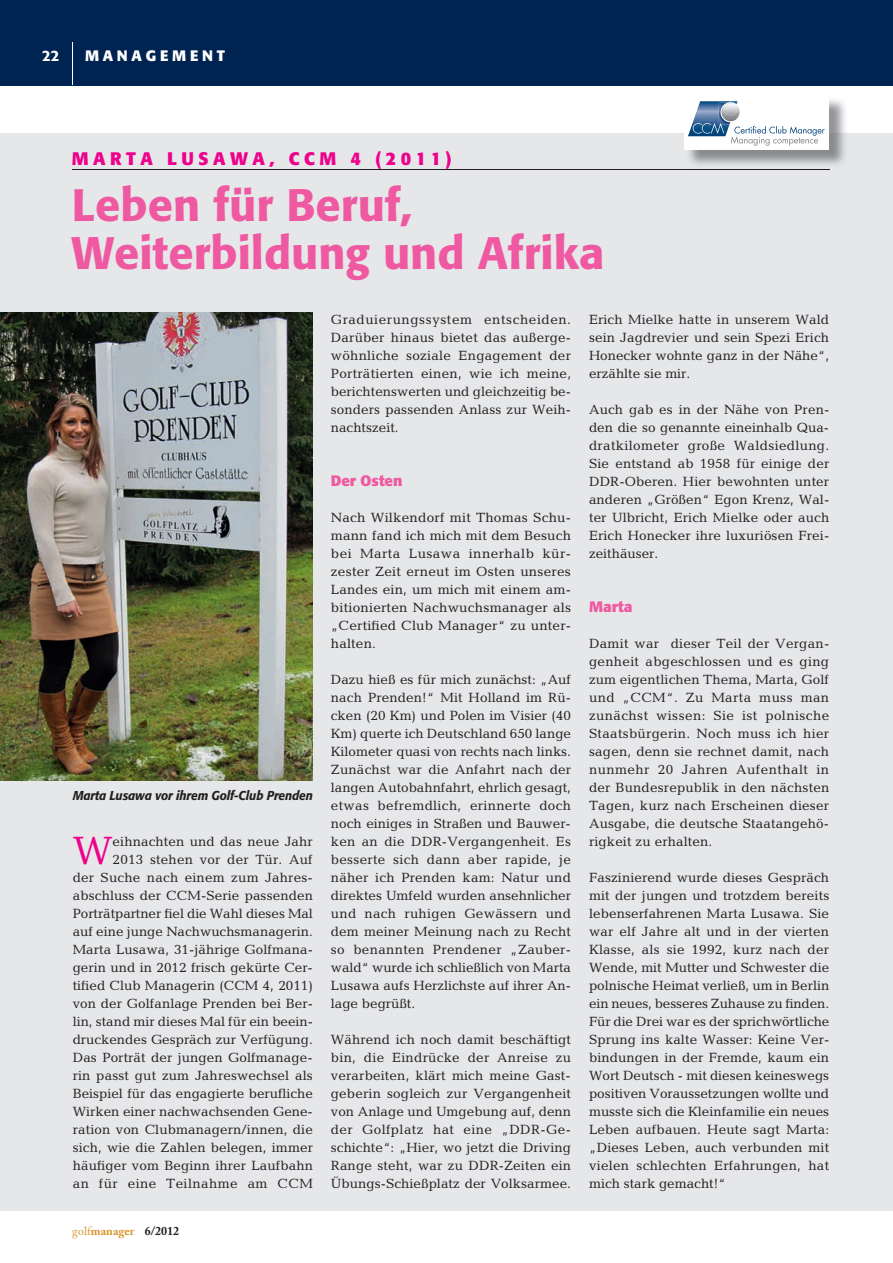
<style>
.page{position:relative;width:893px;height:1263px;background:#fff}
.page>*{position:absolute;margin:0;border:0;box-sizing:border-box;transform-origin:0 0}
.t1{font:500 45px/48px "Formata";color:#ef59a1}
.t2{font:39.9px "Candida";color:#ed028c}
.t3{font:700 18px "Formata";letter-spacing:.25em;color:#ed028c}
.t4{font:700 15px "Formata";color:#ef59a1}
.t5{font:700 15px "Formata";letter-spacing:.25em;color:#fff}
.t6{font:500 15px "Formata";color:#fff}
.t7{font:13.5px/18px "Candida";letter-spacing:.005em;color:#231f20;text-align:justify}
.t8{font:italic 500 12.75px "Formata";letter-spacing:-.01em;color:#231f20;scale:.93 1}
.t9{font:700 12px "Adobe Caslon Pro";color:#d9942f}
.s1{font-weight:400}
.s2{color:#231f20}
</style>
<div class="page">
<div style="left:0;top:0;width:893px;height:85px;background:#002451"></div>
<hr style="left:72px;top:43px;width:1px;height:42px;background:#fff">
<div style="left:0;top:134px;width:893px;height:1077px;background:#e6e7e9"></div>
<img style="left:689px;top:99px;width:158px;height:66px">
<div style="left:684px;top:94px;width:144px;height:56px;background:#fff"></div>
<img style="left:688px;top:101px;width:50px;height:35px">
<img style="left:719px;top:103px;width:18px;height:21px">
<img style="left:721px;top:103px;width:17px;height:19px">
<img style="left:723px;top:104px;width:15px;height:11px">
<div style="left:721px;top:102px;width:19px;height:20px;border:1px solid #fff;border-radius:50%"></div>
<svg style="left:693px;top:123px;width:31px;height:11px"></svg>
<svg style="left:731px;top:126px;width:94px;height:20px"></svg>
<hr style="left:72px;top:169px;width:757px;height:1px;background:#231f20">
<img style="left:0;top:313px;width:312px;height:467px">
<p class="t6" style="left:42px;top:46px;width:19px">22</p>
<p class="t5" style="left:85px;top:46px;width:142px">MANAGEMENT</p>
<h3 class="t3" style="left:72px;top:147px;width:381px">MARTA LUSAWA, CCM 4 (2011)</h3>
<h1 class="t1" style="left:72px;top:181px;width:534px">Leben für Beruf,<br>Weiterbildung und Afrika</h1>
<p class="t8" style="left:73px;top:788px;width:260px">Marta Lusawa vor ihrem Golf-Club Prenden</p>
<p class="t7" style="left:73px;top:832px;width:242px;text-align:right">eihnachten und das neue Jahr<br>2013 stehen vor der Tür. Auf<br>der Suche nach einem zum Jahres&shy;abschluss der CCM-Serie passenden Porträtpartner fiel die Wahl dieses Mal auf eine junge Nachwuchsmanagerin.<br>Marta Lusawa, 31-jährige Golfmana&shy;gerin und in 2012 frisch gekürte Cer&shy;tified Club Managerin (CCM 4, 2011) von der Golfanlage Prenden bei Ber&shy;lin, stand mir dieses Mal für ein beein&shy;druckendes Gespräch zur Verfügung.<br>Das Porträt der jungen Golfmanage&shy;rin passt gut zum Jahreswechsel als Beispiel für das engagierte berufliche Wirken einer nachwachsenden Gene&shy;ration von Clubmanagern/innen, die sich, wie die Zahlen belegen, immer häufiger vom Beginn ihrer Laufbahn an für eine Teilnahme am CCM</p>
<h2 class="t2" style="left:73px;top:828px;width:41px">W</h2>
<p class="t9" style="left:72px;top:1224px;width:109px"><span class="s1">golf</span>manager <span class="s2">6/2012</span></p>
<p class="t7" style="left:331px;top:310px;width:242px">Graduierungssystem entscheiden.<br>Darüber hinaus bietet das außerge&shy;wöhnliche soziale Engagement der Porträtierten einen, wie ich meine, berichtenswerten und gleichzeitig be&shy;sonders passenden Anlass zur Weih&shy;nachtszeit.</p>
<p class="t4" style="left:331px;top:471px;width:73px">Der Osten</p>
<p class="t7" style="left:331px;top:508px;width:242px">Nach Wilkendorf mit Thomas Schu&shy;mann fand ich mich mit dem Besuch bei Marta Lusawa innerhalb kür&shy;zester Zeit erneut im Osten unseres Landes ein, um mich mit einem am&shy;bitionierten Nachwuchsmanager als „Certified Club Manager“ zu unter&shy;halten.</p>
<p class="t7" style="left:331px;top:670px;width:242px">Dazu hieß es für mich zunächst: „Auf nach Prenden!“ Mit Holland im Rü&shy;cken (20 Km) und Polen im Visier (40<br>Km) querte ich Deutschland 650 lange Kilometer quasi von rechts nach links.<br>Zunächst war die Anfahrt nach der langen Autobahnfahrt, ehrlich gesagt, etwas befremdlich, erinnerte doch noch einiges in Straßen und Bauwer&shy;ken an die DDR-Vergangenheit. Es besserte sich dann aber rapide, je näher ich Prenden kam: Natur und direktes Umfeld wurden ansehnlicher und nach ruhigen Gewässern und dem meiner Meinung nach zu Recht so benannten Prendener „Zauber&shy;wald“ wurde ich schließlich von Marta Lusawa aufs Herzlichste auf ihrer An&shy;lage begrüßt.</p>
<p class="t7" style="left:331px;top:1030px;width:242px">Während ich noch damit beschäftigt bin, die Eindrücke der Anreise zu verarbeiten, klärt mich meine Gast&shy;geberin sogleich zur Vergangenheit von Anlage und Umgebung auf, denn der Golfplatz hat eine „DDR-Ge&shy;schichte“: „Hier, wo jetzt die Driving Range steht, war zu DDR-Zeiten ein Übungs-Schießplatz der Volksarmee.</p>
<p class="t7" style="left:589px;top:310px;width:242px">Erich Mielke hatte in unserem Wald sein Jagdrevier und sein Spezi Erich Honecker wohnte ganz in der Nähe“, erzählte sie mir.</p>
<p class="t7" style="left:589px;top:400px;width:242px">Auch gab es in der Nähe von Pren&shy;den die so genannte eineinhalb Qua&shy;dratkilometer große Waldsiedlung.<br>Sie entstand ab 1958 für einige der DDR-Oberen. Hier bewohnten unter anderen „Größen“ Egon Krenz, Wal&shy;ter Ulbricht, Erich Mielke oder auch Erich Honecker ihre luxuriösen Frei&shy;zeithäuser.</p>
<p class="t4" style="left:589px;top:597px;width:45px">Marta</p>
<p class="t7" style="left:589px;top:634px;width:242px">Damit war dieser Teil der Vergan&shy;genheit abgeschlossen und es ging zum eigentlichen Thema, Marta, Golf und „CCM“. Zu Marta muss man zunächst wissen: Sie ist polnische Staatsbürgerin. Noch muss ich hier sagen, denn sie rechnet damit, nach nunmehr 20 Jahren Aufenthalt in der Bundesrepublik in den nächsten Tagen, kurz nach Erscheinen dieser Ausgabe, die deutsche Staatangehö&shy;rigkeit zu erhalten.</p>
<p class="t7" style="left:589px;top:868px;width:242px">Faszinierend wurde dieses Gespräch mit der jungen und trotzdem bereits lebenserfahrenen Marta Lusawa. Sie war elf Jahre alt und in der vierten Klasse, als sie 1992, kurz nach der Wende, mit Mutter und Schwester die polnische Heimat verließ, um in Berlin ein neues, besseres Zuhause zu finden.<br>Für die Drei war es der sprichwörtliche Sprung ins kalte Wasser: Keine Ver&shy;bindungen in der Fremde, kaum ein Wort Deutsch - mit diesen keineswegs positiven Voraussetzungen wollte und musste sich die Kleinfamilie ein neues Leben aufbauen. Heute sagt Marta: „Dieses Leben, auch verbunden mit vielen schlechten Erfahrungen, hat mich stark gemacht!“</p>
</div>
